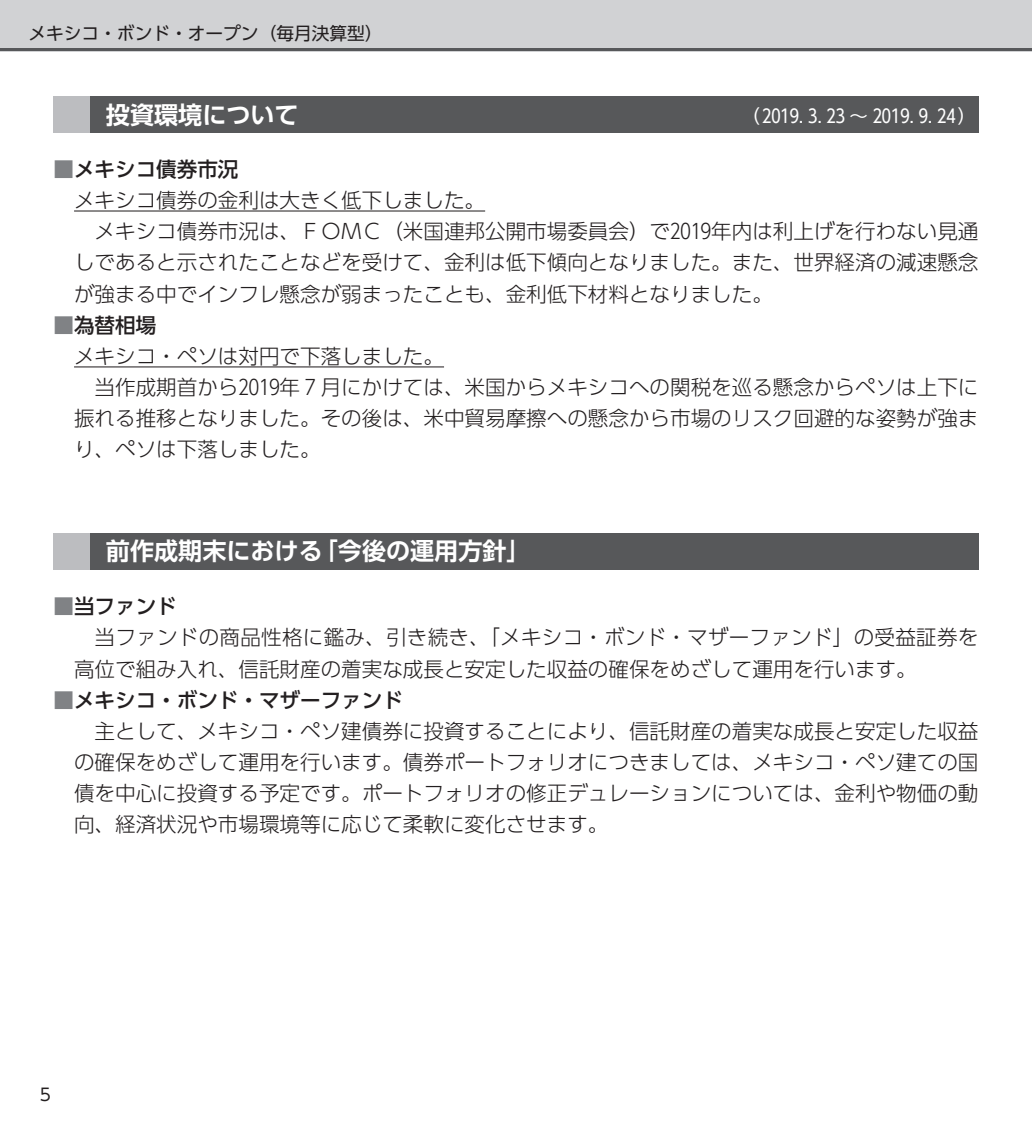
<style>
.page{position:relative;width:1032px;height:1134px;background:#fff}
.page>*{position:absolute;margin:0;border:0;box-sizing:border-box;transform-origin:0 0}
.t1{font:700 24px "UD Shin Go Pro De";color:#fff}
.t2{font:300 20.6px "UD Shin Go Pro";color:#231f20}
.t3{font:500 20.6px "UD Shin Go Pro";color:#231f20}
.t4{font:18.4px "UD Shin Go Pro";color:#fff}
.t5{font:17.8px "UD Shin Go Pro";color:#231f20}
.t6{font:17px "UD Shin Go Pro";color:#231f20}
.s1{color:#808285}
</style>
<div class="page">
<div style="left:0;top:0;width:1032px;height:51px;background:#d1d2d4"></div>
<hr style="left:0;top:48px;width:1032px;height:3px;background:#57585a">
<hr style="left:74px;top:210px;width:411px;height:1px;background:#231f20">
<hr style="left:74px;top:366px;width:370px;height:1px;background:#231f20">
<div style="left:54px;top:96px;width:924px;height:37px;background:#57585a"></div>
<div style="left:54px;top:96px;width:36px;height:37px;background:#bcbdc0"></div>
<div style="left:54px;top:533px;width:924px;height:36px;background:#57585a"></div>
<div style="left:54px;top:533px;width:36px;height:36px;background:#bcbdc0"></div>
<p class="t5" style="left:28px;top:19px;width:356px">メキシコ・ボンド・オープン（毎月決算型）</p>
<p class="t1" style="left:106px;top:95px;width:194px">投資環境について</p>
<p class="t4" style="left:741px;top:101px;width:236px">（ 2019. 3. 23 ～ 2019. 9. 24）</p>
<p class="t3" style="left:54px;top:152px;width:186px"><span class="s1">■</span>メキシコ債券市況</p>
<p class="t2" style="left:74px;top:184px;width:413px">メキシコ債券の金利は大きく低下しました。</p>
<p class="t2" style="left:95px;top:215px;width:885px">メキシコ債券市況は、ＦＯＭＣ（米国連邦公開市場委員会）で2019年内は利上げを行わない見通</p>
<p class="t2" style="left:74px;top:246px;width:906px">しであると示されたことなどを受けて、金利は低下傾向となりました。また、世界経済の減速懸念</p>
<p class="t2" style="left:74px;top:277px;width:700px">が強まる中でインフレ懸念が弱まったことも、金利低下材料となりました。</p>
<p class="t3" style="left:54px;top:308px;width:104px"><span class="s1">■</span>為替相場</p>
<p class="t2" style="left:74px;top:339px;width:371px">メキシコ・ペソは対円で下落しました。</p>
<p class="t2" style="left:95px;top:371px;width:885px">当作成期首から2019年 7 月にかけては、米国からメキシコへの関税を巡る懸念からペソは上下に</p>
<p class="t2" style="left:74px;top:402px;width:906px">振れる推移となりました。その後は、米中貿易摩擦への懸念から市場のリスク回避的な姿勢が強ま</p>
<p class="t2" style="left:74px;top:433px;width:248px">り、ペソは下落しました。</p>
<p class="t1" style="left:106px;top:532px;width:426px">前作成期末における「今後の運用方針」</p>
<p class="t3" style="left:54px;top:590px;width:125px"><span class="s1">■</span>当ファンド</p>
<p class="t2" style="left:95px;top:621px;width:885px">当ファンドの商品性格に鑑み、引き続き、「メキシコ・ボンド・マザーファンド」の受益証券を</p>
<p class="t2" style="left:74px;top:652px;width:844px">高位で組み入れ、信託財産の着実な成長と安定した収益の確保をめざして運用を行います。</p>
<p class="t3" style="left:54px;top:683px;width:351px"><span class="s1">■</span>メキシコ・ボンド・マザーファンド</p>
<p class="t2" style="left:95px;top:714px;width:885px">主として、メキシコ・ペソ建債券に投資することにより、信託財産の着実な成長と安定した収益</p>
<p class="t2" style="left:74px;top:745px;width:906px">の確保をめざして運用を行います。債券ポートフォリオにつきましては、メキシコ・ペソ建ての国</p>
<p class="t2" style="left:74px;top:777px;width:906px">債を中心に投資する予定です。ポートフォリオの修正デュレーションについては、金利や物価の動</p>
<p class="t2" style="left:74px;top:808px;width:536px">向、経済状況や市場環境等に応じて柔軟に変化させます。</p>
<p class="t6" style="left:40px;top:1081px;width:13px">5</p>
</div>
